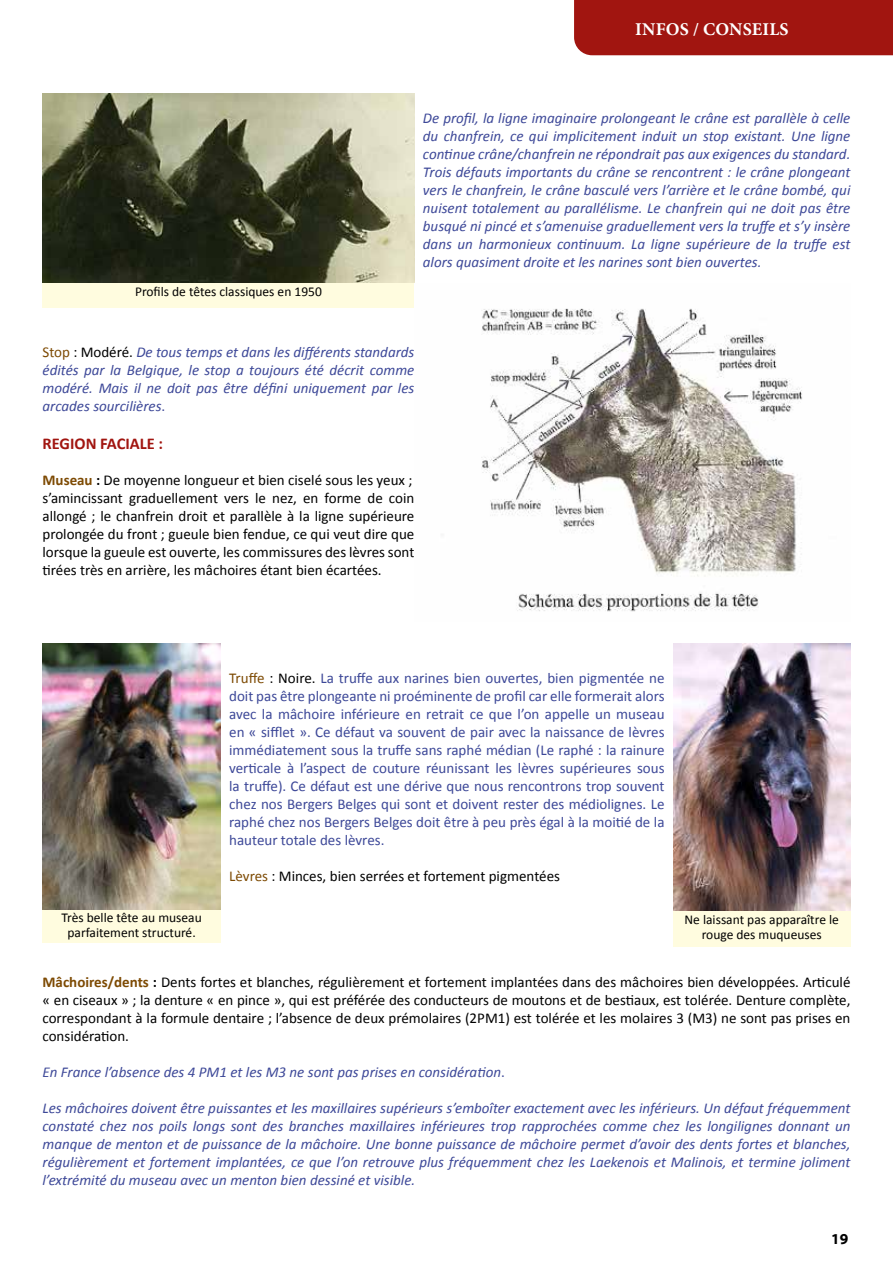
<style>
.page{position:relative;width:893px;height:1263px;background:#fff}
.page>*{position:absolute;margin:0;border:0;box-sizing:border-box;transform-origin:0 0}
.t1{font:700 18px "Minion Pro";letter-spacing:.01em;color:#fff}
.t2{font:700 16.5px "Calibri";color:#a11510}
.t3{font:italic 15px/18px "Calibri";color:#3d4898;text-align:justify}
.t4{font:15px/18px "Calibri";color:#000}
.t5{font:15px/18px "Calibri";color:#3d4898;text-align:justify}
.t6{font:700 15px "Myriad Web Pro";color:#000}
.t7{font:13.5px/15px "Calibri";color:#000;text-align:center}
.s1{font-style:normal;color:#7d4a03}
.s2{font-style:normal;color:#000}
.s3{font-style:normal}
.s4{font-weight:700;color:#7d4a03}
.s5{font-weight:700}
.s6{color:#7d4a03}
.s7{color:#000}
</style>
<div class="page">
<div style="left:574px;top:0;width:319px;height:55px;background:#a11510"></div>
<img style="left:43px;top:94px;width:371px;height:189px">
<div style="left:43px;top:283px;width:371px;height:24px;background:#fffcdf"></div>
<img style="left:481px;top:308px;width:321px;height:304px">
<img style="left:43px;top:644px;width:178px;height:266px">
<img style="left:673px;top:644px;width:177px;height:266px">
<div style="left:43px;top:910px;width:178px;height:32px;background:#fffcdf"></div>
<div style="left:673px;top:911px;width:177px;height:36px;background:#fffcdf"></div>
<p class="t1" style="left:635px;top:17px;width:155px">INFOS / CONSEILS</p>
<p class="t7" style="left:135px;top:284px;width:188px">Profils de têtes classiques en 1950</p>
<p class="t3" style="left:423px;top:108px;width:429px">De profil, la ligne imaginaire prolongeant le crâne est parallèle à celle du chanfrein, ce qui implicitement induit un stop existant. Une ligne continue crâne/chanfrein ne répondrait pas aux exigences du standard.<br>Trois défauts importants du crâne se rencontrent : le crâne plongeant vers le chanfrein, le crâne basculé vers l’arrière et le crâne bombé, qui nuisent totalement au parallélisme. Le chanfrein qui ne doit pas être busqué ni pincé et s’amenuise graduellement vers la truffe et s’y insère dans un harmonieux continuum. La ligne supérieure de la truffe est alors quasiment droite et les narines sont bien ouvertes.</p>
<p class="t3" style="left:43px;top:342px;width:373px"><span class="s1">Stop</span> <span class="s2">: Modéré.</span> De tous temps et dans les différents standards édités par la Belgique, le stop a toujours été décrit comme modéré. Mais il ne doit pas être défini uniquement par les arcades sourcilières<span class="s3">.</span></p>
<p class="t2" style="left:43px;top:433px;width:122px">REGION FACIALE :</p>
<p class="t4" style="left:43px;top:471px;width:373px"><span class="s4">Museau</span> <span class="s5">:</span> De moyenne longueur et bien ciselé sous les yeux ; s’amincissant graduellement vers le nez, en forme de coin allongé ; le chanfrein droit et parallèle à la ligne supérieure prolongée du front ; gueule bien fendue, ce qui veut dire que lorsque la gueule est ouverte, les commissures des lèvres sont tirées très en arrière, les mâchoires étant bien écartées.</p>
<p class="t5" style="left:229px;top:669px;width:437px"><span class="s6">Truffe</span> <span class="s7">: Noire.</span> La truffe aux narines bien ouvertes, bien pigmentée ne doit pas être plongeante ni proéminente de profil car elle formerait alors avec la mâchoire inférieure en retrait ce que l’on appelle un museau en « sifflet ». Ce défaut va souvent de pair avec la naissance de lèvres immédiatement sous la truffe sans raphé médian (Le raphé : la rainure verticale à l’aspect de couture réunissant les lèvres supérieures sous la truffe). Ce défaut est une dérive que nous rencontrons trop souvent chez nos Bergers Belges qui sont et doivent rester des médiolignes. Le raphé chez nos Bergers Belges doit être à peu près égal à la moitié de la hauteur totale des lèvres.</p>
<p class="t4" style="left:229px;top:867px;width:332px"><span class="s6">Lèvres</span> : Minces, bien serrées et fortement pigmentées</p>
<p class="t7" style="left:61px;top:910px;width:142px">Très belle tête au museau parfaitement structuré.</p>
<p class="t7" style="left:685px;top:912px;width:156px">Ne laissant pas apparaître le rouge des muqueuses</p>
<p class="t4" style="left:43px;top:973px;width:809px;text-align:justify"><span class="s4">Mâchoires/dents</span> <span class="s5">:</span> Dents fortes et blanches, régulièrement et fortement implantées dans des mâchoires bien développées. Articulé « en ciseaux » ; la denture « en pince », qui est préférée des conducteurs de moutons et de bestiaux, est tolérée. Denture complète, correspondant à la formule dentaire ; l’absence de deux prémolaires (2PM1) est tolérée et les molaires 3 (M3) ne sont pas prises en considération.</p>
<p class="t3" style="left:43px;top:1062px;width:464px">En France l’absence des 4 PM1 et les M3 ne sont pas prises en considération<span class="s3">.</span></p>
<p class="t3" style="left:43px;top:1098px;width:809px">Les mâchoires doivent être puissantes et les maxillaires supérieurs s’emboîter exactement avec les inférieurs. Un défaut fréquemment constaté chez nos poils longs sont des branches maxillaires inférieures trop rapprochées comme chez les longilignes donnant un manque de menton et de puissance de la mâchoire. Une bonne puissance de mâchoire permet d’avoir des dents fortes et blanches, régulièrement et fortement implantées, ce que l’on retrouve plus fréquemment chez les Laekenois et Malinois, et termine joliment l’extrémité du museau avec un menton bien dessiné et visible.</p>
<p class="t6" style="left:831px;top:1230px;width:19px">19</p>
</div>
